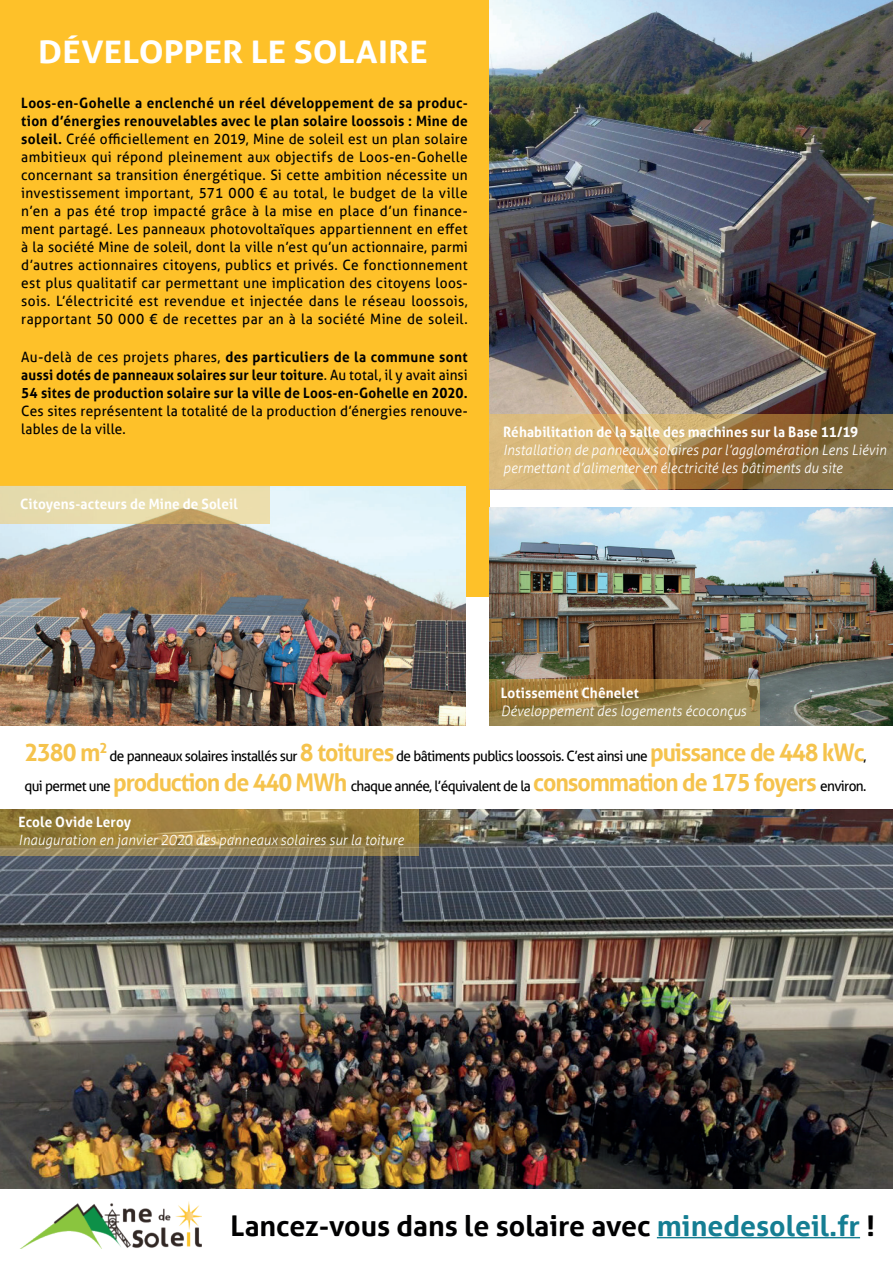
<style>
.page{position:relative;width:893px;height:1263px;background:#fff}
.page>*{position:absolute;margin:0;border:0;box-sizing:border-box;transform-origin:0 0}
.t1{font:700 31.05px "Aller";color:#fff;scale:1.11 1}
.t2{font:700 28.5px "Aller";color:#000001}
.t3{font:700 24.15px "Aller";color:#f5c34d;scale:.96 1}
.t4{font:14.25px/18px "Aller";letter-spacing:.005em;color:#000001;text-align:justify;scale:.96 1}
.t5{font:italic 300 14.25px/18px "Aller";letter-spacing:.01em;color:#fff;scale:.95 1}
.t6{font:14.25px/30.6px "Aller";letter-spacing:-.045em;color:#000001;text-align:right;scale:.96 1}
.t7{font:700 14.25px/18px "Aller";letter-spacing:.01em;color:#000001;text-align:justify;scale:.96 1}
.t8{font:700 14.25px "Aller";letter-spacing:.01em;color:#fff;scale:.95 1}
.s1{font-weight:700}
.s2{font-weight:400}
.s3{font-weight:700;font-size:24.15px;color:#f5c34d}
.s4{color:#157e93}
</style>
<div class="page">
<div style="left:0;top:0;width:489px;height:596px;background:#fec129"></div>
<img style="left:0;top:809px;width:893px;height:379px">
<img style="left:489px;top:0;width:404px;height:415px">
<svg style="left:489px;top:415px;width:404px;height:74px;background:#b18f58"></svg>
<hr style="left:657px;top:1237px;width:203px;height:1px;background:#157e93">
<img style="left:0;top:486px;width:465px;height:239px">
<svg style="left:0;top:809px;width:419px;height:47px;background:#9c8243"></svg>
<img style="left:489px;top:507px;width:404px;height:218px">
<img style="left:21px;top:1202px;width:181px;height:46px">
<svg style="left:489px;top:679px;width:270px;height:47px;background:#9f854b"></svg>
<svg style="left:0;top:486px;width:270px;height:38px;background:#e4d7a5"></svg>
<h1 class="t1" style="left:38px;top:32px;width:352px">DÉVELOPPER LE SOLAIRE</h1>
<p class="t4" style="left:21px;top:94px;width:467px"><span class="s1">Loos-en-Gohelle a enclenché un réel développement de sa produc&shy;tion d’énergies renouvelables avec le plan solaire loossois : Mine de soleil.</span> Créé officiellement en 2019, Mine de soleil est un plan solaire ambitieux qui répond pleinement aux objectifs de Loos-en-Gohelle concernant sa transition énergétique. Si cette ambition nécessite un investissement important, 571 000 € au total, le budget de la ville n’en a pas été trop impacté grâce à la mise en place d’un finance&shy;ment partagé. Les panneaux photovoltaïques appartiennent en effet à la société Mine de soleil, dont la ville n’est qu’un actionnaire, parmi d’autres actionnaires citoyens, publics et privés. Ce fonctionnement est plus qualitatif car permettant une implication des citoyens loos&shy;sois. L’électricité est revendue et injectée dans le réseau loossois, rapportant 50 000 € de recettes par an à la société Mine de soleil.</p>
<p class="t7" style="left:21px;top:348px;width:467px"><span class="s2">Au-delà de ces projets phares,</span> des particuliers de la commune sont aussi dotés de panneaux solaires sur leur toiture<span class="s2">. Au total, il y avait ainsi </span>54 sites de production solaire sur la ville de Loos-en-Gohelle en 2020.</p>
<p class="t4" style="left:21px;top:402px;width:467px">Ces sites représentent la totalité de la production d’énergies renouve&shy;lables de la ville.</p>
<p class="t8" style="left:20px;top:495px;width:231px">Citoyens-acteurs de Mine de Soleil</p>
<p class="t8" style="left:503px;top:423px;width:376px">Réhabilitation de la salle des machines sur la Base 11/19</p>
<p class="t5" style="left:503px;top:441px;width:405px">Installation de panneaux solaires par l’agglomération Lens Liévin permettant d’alimenter en électricité les bâtiments du site</p>
<p class="t8" style="left:501px;top:684px;width:147px">Lotissement Chênelet</p>
<p class="t5" style="left:501px;top:702px;width:260px">Développement des logements écoconçus</p>
<h3 class="t3" style="left:24px;top:737px;width:88px">2380 m<sup>2</sup></h3>
<p class="t6" style="left:24px;top:740px;width:879px">de panneaux solaires installés sur <span class="s3">8 toitures</span> de bâtiments publics loossois. C’est ainsi une <span class="s3">puissance de 448 kWc</span>,<br>qui permet une <span class="s3">production de 440 MWh</span> chaque année, l’équivalent de la <span class="s3">consommation de 175 foyers</span> environ.</p>
<p class="t8" style="left:19px;top:813px;width:120px">Ecole Ovide Leroy</p>
<p class="t5" style="left:19px;top:831px;width:407px">Inauguration en janvier 2020 des panneaux solaires sur la toiture</p>
<h2 class="t2" style="left:231px;top:1208px;width:646px">Lancez-vous dans le solaire avec <span class="s4">minedesoleil.fr</span> !</h2>
</div>
